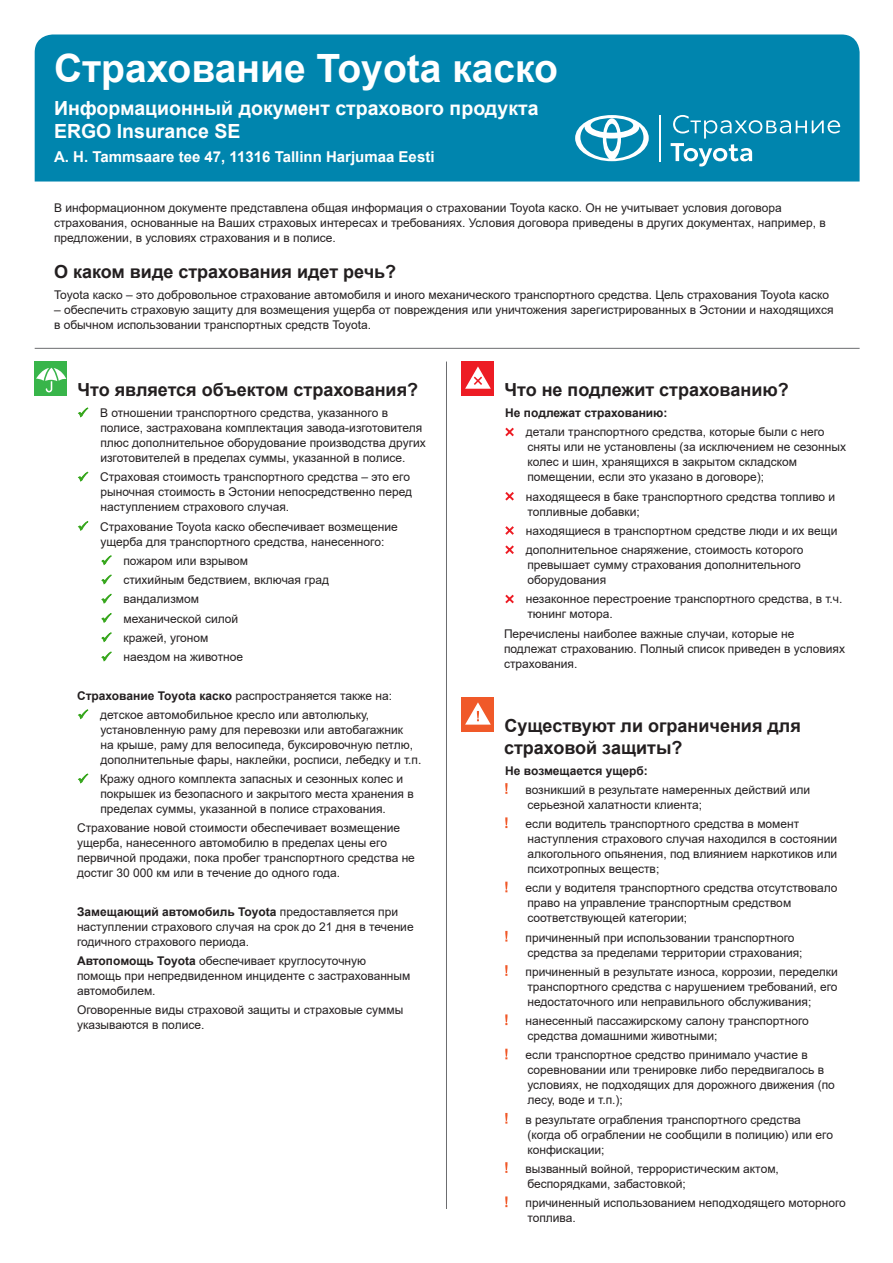
<style>
.page{position:relative;width:893px;height:1263px;background:#fff}
.page>*{position:absolute;margin:0;border:0;box-sizing:border-box;transform-origin:0 0}
.t1{font:700 39px "Arial";color:#fff}
.t2{font:700 19.5px/23.4px "Arial";color:#fff}
.t3{font:700 18px/21.6px "Arial";color:#231f20}
.t4{font:700 15px "Arial";color:#fff}
.t5{font:12px/15px "Arial";color:#231f20}
.t6{font:700 12px "Arial";color:#231f20}
.s1{font-weight:700}
</style>
<div class="page">
<div style="left:35px;top:35px;width:825px;height:147px;background:#0085ae"></div>
<hr style="left:35px;top:348px;width:825px;height:1px;background:#6c6d70">
<div style="left:34px;top:361px;width:33px;height:35px;background:#38b54a"></div>
<svg style="left:36px;top:368px;width:30px;height:24px"></svg>
<svg style="left:78px;top:407px;width:10px;height:11px"></svg>
<svg style="left:78px;top:472px;width:10px;height:10px"></svg>
<svg style="left:78px;top:521px;width:10px;height:10px"></svg>
<svg style="left:101px;top:555px;width:11px;height:10px"></svg>
<svg style="left:101px;top:574px;width:11px;height:11px"></svg>
<svg style="left:101px;top:594px;width:11px;height:10px"></svg>
<svg style="left:101px;top:613px;width:11px;height:10px"></svg>
<svg style="left:101px;top:632px;width:11px;height:10px"></svg>
<svg style="left:101px;top:651px;width:11px;height:11px"></svg>
<svg style="left:78px;top:709px;width:10px;height:10px"></svg>
<svg style="left:78px;top:773px;width:10px;height:11px"></svg>
<div style="left:461px;top:361px;width:33px;height:35px;background:#ed1c24"></div>
<svg style="left:465px;top:366px;width:26px;height:23px"></svg>
<svg style="left:505px;top:427px;width:9px;height:10px"></svg>
<svg style="left:505px;top:492px;width:9px;height:9px"></svg>
<svg style="left:505px;top:526px;width:9px;height:9px"></svg>
<svg style="left:505px;top:545px;width:9px;height:9px"></svg>
<svg style="left:505px;top:594px;width:9px;height:10px"></svg>
<div style="left:461px;top:697px;width:33px;height:35px;background:#f05929"></div>
<svg style="left:465px;top:702px;width:26px;height:23px"></svg>
<svg style="left:505px;top:783px;width:2px;height:11px"></svg>
<svg style="left:505px;top:817px;width:2px;height:11px"></svg>
<svg style="left:505px;top:882px;width:2px;height:10px"></svg>
<svg style="left:505px;top:931px;width:2px;height:10px"></svg>
<svg style="left:505px;top:965px;width:2px;height:11px"></svg>
<svg style="left:505px;top:1014px;width:2px;height:11px"></svg>
<svg style="left:505px;top:1049px;width:2px;height:10px"></svg>
<svg style="left:505px;top:1113px;width:2px;height:10px"></svg>
<svg style="left:505px;top:1162px;width:2px;height:11px"></svg>
<svg style="left:505px;top:1196px;width:2px;height:11px"></svg>
<hr style="left:446px;top:361px;width:1px;height:848px;background:#6c6d70">
<hr style="left:659px;top:115px;width:2px;height:46px;background:#fff">
<svg style="left:575px;top:115px;width:74px;height:46px"></svg>
<svg style="left:671px;top:115px;width:169px;height:51px;background:#2697ba"></svg>
<h1 class="t1" style="left:54px;top:41px;width:506px">Страхование Toyota каско</h1>
<h2 class="t2" style="left:54px;top:96px;width:486px">Информационный документ страхового продукта<br>ERGO Insurance SE</h2>
<p class="t4" style="left:54px;top:146px;width:382px">A. H. Tammsaare tee 47, 11316 Tallinn Harjumaa Eesti</p>
<p class="t5" style="left:54px;top:200px;width:773px">В информационном документе представлена общая информация о страховании Toyota каско. Он не учитывает условия договора страхования, основанные на Ваших страховых интересах и требованиях. Условия договора приведены в других документах, например, в предложении, в условиях страхования и в полисе.</p>
<h3 class="t3" style="left:54px;top:261px;width:344px">О каком виде страхования идет речь?</h3>
<p class="t5" style="left:54px;top:287px;width:777px">Toyota каско – это добровольное страхование автомобиля и иного механического транспортного средства. Цель страхования Toyota каско</p>
<p class="t5" style="left:54px;top:302px;width:781px">– обеспечить страховую защиту для возмещения ущерба от повреждения или уничтожения зарегистрированных в Эстонии и находящихся в обычном использовании транспортных средств Toyota.</p>
<h3 class="t3" style="left:77px;top:379px;width:342px">Что является объектом страхования?</h3>
<p class="t5" style="left:100px;top:405px;width:327px">В отношении транспортного средства, указанного в полисе, застрахована комплектация завода-изготовителя плюс дополнительное оборудование производства других изготовителей в пределах суммы, указанной в полисе.</p>
<p class="t5" style="left:100px;top:469px;width:314px">Страховая стоимость транспортного средства – это его рыночная стоимость в Эстонии непосредственно перед наступлением страхового случая.</p>
<p class="t5" style="left:100px;top:519px;width:299px">Страхование Toyota каско обеспечивает возмещение ущерба для транспортного средства, нанесенного:</p>
<p class="t5" style="left:123px;top:551px;width:207px;line-height:19.2px">пожаром или взрывом<br>стихийным бедствием, включая град вандализмом<br>механической силой<br>кражей, угоном<br>наездом на животное</p>
<p class="t5" style="left:77px;top:686px;width:317px;line-height:19.2px;text-align:center"><span class="s1">Страхование Toyota каско</span> распространяется также на: детское автомобильное кресло или автолюльку,</p>
<p class="t5" style="left:100px;top:722px;width:322px">установленную раму для перевозки или автобагажник<br>на крыше, раму для велосипеда, буксировочную петлю, дополнительные фары, наклейки, росписи, лебедку и т.п.</p>
<p class="t5" style="left:100px;top:771px;width:315px">Кражу одного комплекта запасных и сезонных колес и покрышек из безопасного и закрытого места хранения в пределах суммы, указанной в полисе страхования.</p>
<p class="t5" style="left:77px;top:820px;width:339px">Страхование новой стоимости обеспечивает возмещение ущерба, нанесенного автомобилю в пределах цены его первичной продажи, пока пробег транспортного средства не достиг 30 000 км или в течение до одного года.</p>
<p class="t5" style="left:77px;top:904px;width:338px"><span class="s1">Замещающий автомобиль Toyota</span> предоставляется при наступлении страхового случая на срок до 21 дня в течение годичного страхового периода.</p>
<p class="t5" style="left:77px;top:953px;width:335px"><span class="s1">Автопомощь Toyota</span> обеспечивает круглосуточную помощь при непредвиденном инциденте с застрахованным автомобилем.</p>
<p class="t5" style="left:77px;top:1002px;width:328px">Оговоренные виды страховой защиты и страховые суммы указываются в полисе.</p>
<h3 class="t3" style="left:504px;top:379px;width:286px">Что не подлежит страхованию?</h3>
<p class="t6" style="left:505px;top:404px;width:164px">Не подлежат страхованию:</p>
<p class="t5" style="left:526px;top:424px;width:322px">детали транспортного средства, которые были с него сняты или не установлены (за исключением не сезонных колес и шин, хранящихся в закрытом складском помещении, если это указано в договоре);</p>
<p class="t5" style="left:526px;top:489px;width:311px">находящееся в баке транспортного средства топливо и топливные добавки;</p>
<p class="t5" style="left:526px;top:521px;width:313px;line-height:19.2px">находящиеся в транспортном средстве люди и их вещи дополнительное снаряжение, стоимость которого</p>
<p class="t5" style="left:527px;top:557px;width:275px">превышает сумму страхования дополнительного оборудования</p>
<p class="t5" style="left:526px;top:591px;width:318px">незаконное перестроение транспортного средства, в т.ч. тюнинг мотора.</p>
<p class="t5" style="left:504px;top:626px;width:343px">Перечислены наиболее важные случаи, которые не подлежат страхованию. Полный список приведен в условиях страхования.</p>
<h3 class="t3" style="left:504px;top:715px;width:298px">Существуют ли ограничения для страховой защиты?</h3>
<p class="t6" style="left:505px;top:762px;width:144px">Не возмещается ущерб:</p>
<p class="t5" style="left:525px;top:782px;width:286px">возникший в результате намеренных действий или серьезной халатности клиента;</p>
<p class="t5" style="left:525px;top:816px;width:313px">если водитель транспортного средства в момент наступления страхового случая находился в состоянии алкогольного опьянения, под влиянием наркотиков или психотропных веществ;</p>
<p class="t5" style="left:525px;top:880px;width:313px">если у водителя транспортного средства отсутствовало право на управление транспортным средством соответствующей категории;</p>
<p class="t5" style="left:525px;top:930px;width:279px">причиненный при использовании транспортного средства за пределами территории страхования;</p>
<p class="t5" style="left:525px;top:964px;width:314px;text-align:justify">причиненный в результате износа, коррозии, переделки транспортного средства с нарушением требований, его недостаточного или неправильного обслуживания;</p>
<p class="t5" style="left:525px;top:1013px;width:285px">нанесенный пассажирскому салону транспортного средства домашними животными;</p>
<p class="t5" style="left:525px;top:1047px;width:311px">если транспортное средство принимало участие в соревновании или тренировке либо передвигалось в условиях, не подходящих для дорожного движения (по лесу, воде и т.п.);</p>
<p class="t5" style="left:525px;top:1112px;width:309px">в результате ограбления транспортного средства (когда об ограблении не сообщили в полицию) или его конфискации;</p>
<p class="t5" style="left:525px;top:1161px;width:255px">вызванный войной, террористическим актом, беспорядками, забастовкой;</p>
<p class="t5" style="left:525px;top:1195px;width:322px">причиненный использованием неподходящего моторного топлива.</p>
</div>
